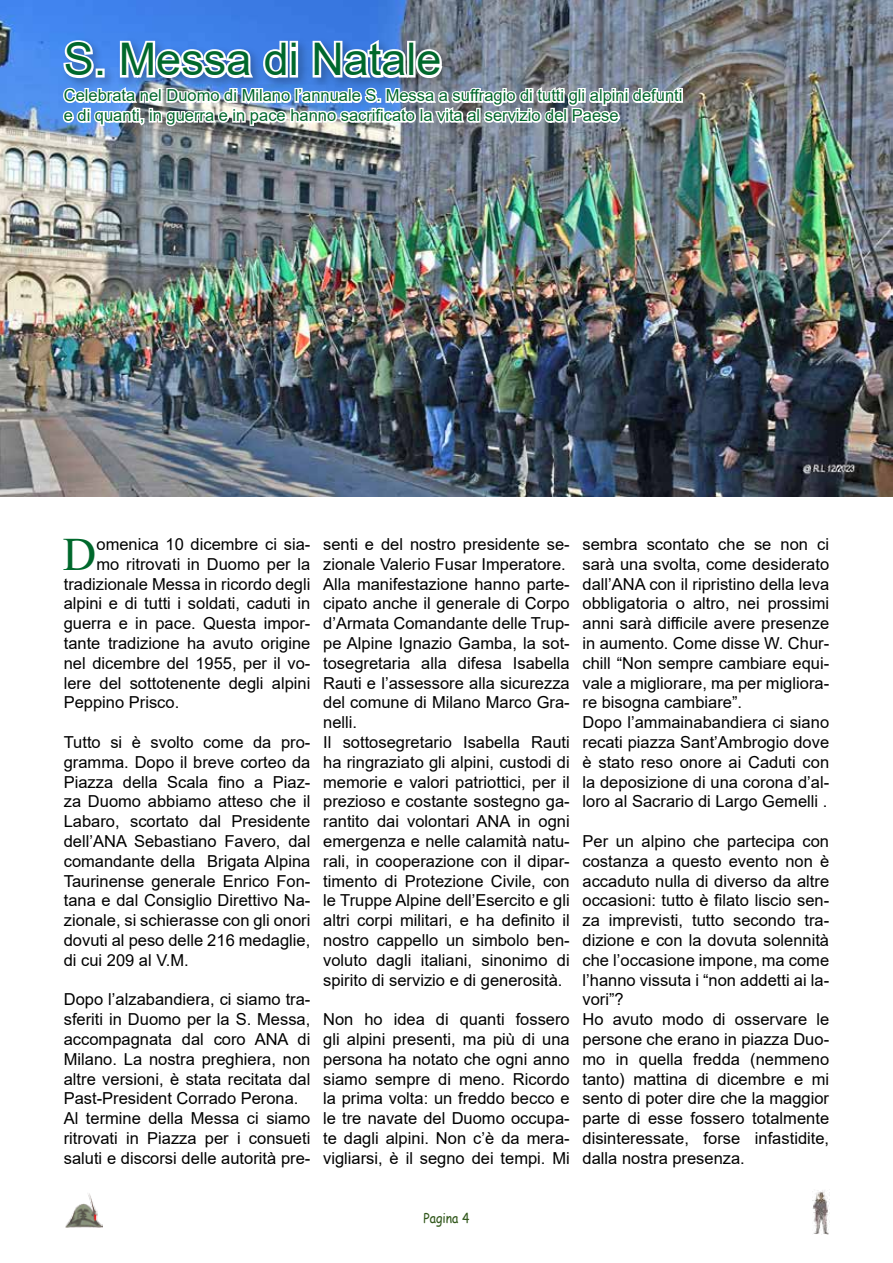
<style>
.page{position:relative;width:893px;height:1263px;background:#fff}
.page>*{position:absolute;margin:0;border:0;box-sizing:border-box;transform-origin:0 0}
.t1{font:46.35px "Times New Roman";color:#00682c}
.t2{font:45px "Arial";color:#00682c}
.t3{font:16.5px/19.8px "Arial";color:#000}
.t4{font:16.5px/19.8px "Arial";color:#00682c}
.t5{font:13.5px "Comic Sans MS";color:#31571b;scale:.9 1}
</style>
<div class="page">
<img style="left:65px;top:1193px;width:37px;height:35px">
<img style="left:812px;top:1190px;width:17px;height:44px">
<img style="left:0;top:0;width:893px;height:497px">
<img style="left:61px;top:21px;width:622px;height:109px">
<h2 class="t2" style="left:64px;top:28px;width:379px">S. Messa di Natale</h2>
<p class="t4" style="left:64px;top:86px;width:620px">Celebrata nel Duomo di Milano l’annuale S. Messa a suffragio di tutti gli alpini defunti e di quanti, in guerra e in pace hanno sacrificato la vita al servizio del Paese</p>
<h1 class="t1" style="left:63px;top:521px;width:35px">D</h1>
<p class="t3" style="left:96px;top:534px;width:215px">omenica 10 dicembre ci sia-</p>
<p class="t3" style="left:96px;top:554px;width:215px">mo ritrovati in Duomo per la</p>
<p class="t3" style="left:64px;top:574px;width:248px">tradizionale Messa in ricordo degli</p>
<p class="t3" style="left:64px;top:593px;width:248px">alpini e di tutti i soldati, caduti in</p>
<p class="t3" style="left:64px;top:613px;width:248px">guerra e in pace. Questa impor-</p>
<p class="t3" style="left:64px;top:633px;width:248px">tante tradizione ha avuto origine</p>
<p class="t3" style="left:64px;top:653px;width:248px">nel dicembre del 1955, per il vo-</p>
<p class="t3" style="left:64px;top:673px;width:248px">lere del sottotenente degli alpini</p>
<p class="t3" style="left:64px;top:692px;width:117px">Peppino Prisco.</p>
<p class="t3" style="left:64px;top:732px;width:248px;text-align:justify">Tutto si è svolto come da pro&shy;gramma. Dopo il breve corteo da Piazza della Scala fino a Piaz&shy;za Duomo abbiamo atteso che il Labaro, scortato dal Presidente dell’ANA Sebastiano Favero, dal comandante della Brigata Alpina Taurinense generale Enrico Fon&shy;tana e dal Consiglio Direttivo Na&shy;zionale, si schierasse con gli onori dovuti al peso delle 216 medaglie, di cui 209 al V.M.</p>
<p class="t3" style="left:64px;top:989px;width:248px">Dopo l’alzabandiera, ci siamo tra&shy;sferiti in Duomo per la S. Messa, accompagnata dal coro ANA di Milano. La nostra preghiera, non altre versioni, è stata recitata dal Past-President Corrado Perona.<br>Al termine della Messa ci siamo ritrovati in Piazza per i consueti saluti e discorsi delle autorità pre-</p>
<p class="t3" style="left:323px;top:534px;width:248px">senti e del nostro presidente se&shy;zionale Valerio Fusar Imperatore.<br>Alla manifestazione hanno parte&shy;cipato anche il generale di Corpo d’Armata Comandante delle Trup&shy;pe Alpine Ignazio Gamba, la sot&shy;tosegretaria alla difesa Isabella Rauti e l’assessore alla sicurezza del comune di Milano Marco Gra&shy;nelli.<br>Il sottosegretario Isabella Rauti ha ringraziato gli alpini, custodi di memorie e valori patriottici, per il prezioso e costante sostegno ga&shy;rantito dai volontari ANA in ogni emergenza e nelle calamità natu&shy;rali, in cooperazione con il dipar&shy;timento di Protezione Civile, con le Truppe Alpine dell’Esercito e gli altri corpi militari, e ha definito il nostro cappello un simbolo ben&shy;voluto dagli italiani, sinonimo di spirito di servizio e di generosità.</p>
<p class="t3" style="left:323px;top:1009px;width:248px;text-align:justify">Non ho idea di quanti fossero gli alpini presenti, ma più di una persona ha notato che ogni anno siamo sempre di meno. Ricordo la prima volta: un freddo becco e le tre navate del Duomo occupa&shy;te dagli alpini. Non c’è da mera&shy;vigliarsi, è il segno dei tempi. Mi</p>
<p class="t3" style="left:583px;top:534px;width:248px">sembra scontato che se non ci sarà una svolta, come desiderato dall’ANA con il ripristino della leva obbligatoria o altro, nei prossimi anni sarà difficile avere presenze in aumento. Come disse W. Chur&shy;chill “Non sempre cambiare equi&shy;vale a migliorare, ma per migliora&shy;re bisogna cambiare”.<br>Dopo l’ammainabandiera ci siano recati piazza Sant’Ambrogio dove è stato reso onore ai Caduti con la deposizione di una corona d’al&shy;loro al Sacrario di Largo Gemelli .</p>
<p class="t3" style="left:583px;top:831px;width:248px">Per un alpino che partecipa con costanza a questo evento non è accaduto nulla di diverso da altre occasioni: tutto è filato liscio sen&shy;za imprevisti, tutto secondo tra&shy;dizione e con la dovuta solennità che l’occasione impone, ma come l’hanno vissuta i “non addetti ai la&shy;vori”?<br>Ho avuto modo di osservare le persone che erano in piazza Duo&shy;mo in quella fredda (nemmeno tanto) mattina di dicembre e mi sento di poter dire che la maggior parte di esse fossero totalmente disinteressate, forse infastidite, dalla nostra presenza.</p>
<p class="t5" style="left:423px;top:1208px;width:53px">Pagina 4</p>
</div>
